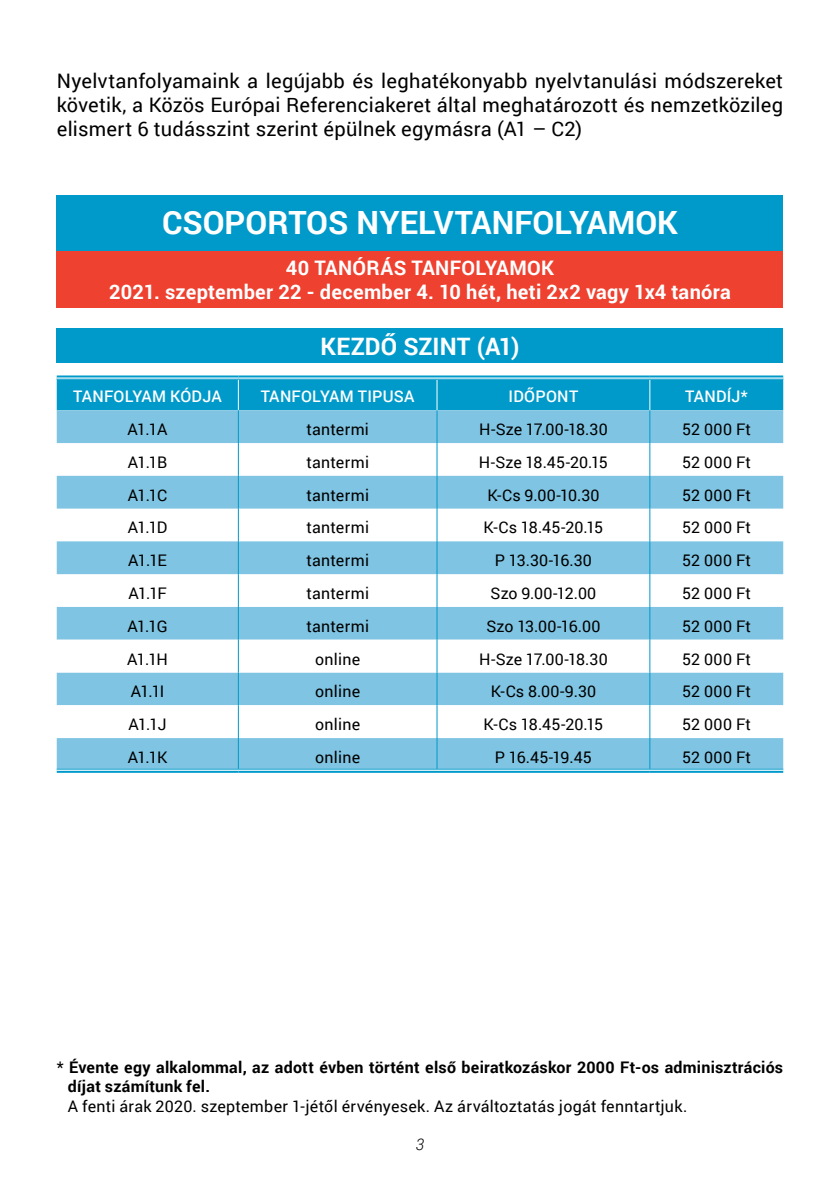
<style>
.page{position:relative;width:840px;height:1191px;background:#fff}
.page>*{position:absolute;margin:0;border:0;box-sizing:border-box;transform-origin:0 0}
.t1{font:700 32px "Roboto";color:#fff}
.t2{font:700 24px "Roboto";color:#fff}
.t3{font:20px/24px "Roboto";letter-spacing:.01em;color:#000;text-align:justify}
.t4{font:700 20px/24px "Roboto";letter-spacing:.015em;color:#fff;text-align:center}
.t5{font:16px "Roboto";letter-spacing:.015em;color:#000}
.t6{font:700 16px/19.2px "Roboto";letter-spacing:.015em;color:#000}
.t7{font:500 16px "Roboto";letter-spacing:.015em;color:#fff}
.t8{font:16px "Roboto";letter-spacing:-.005em;color:#000}
.t9{font:italic 300 16px "Roboto";color:#000}
.s1{font-weight:400}
</style>
<div class="page">
<div style="left:57px;top:195px;width:725px;height:56px;background:#009aca"></div>
<div style="left:57px;top:251px;width:725px;height:57px;background:#ef4130"></div>
<div style="left:57px;top:380px;width:725px;height:30px;background:#009aca"></div>
<svg style="left:57px;top:410px;width:725px;height:359px;fill:#7fc4e2"></svg>
<svg style="left:57px;top:639px;width:725px;height:99px"></svg>
<svg style="left:57px;top:377px;width:181px;height:2px"></svg>
<svg style="left:238px;top:377px;width:199px;height:2px"></svg>
<svg style="left:437px;top:377px;width:212px;height:2px"></svg>
<svg style="left:649px;top:377px;width:133px;height:2px"></svg>
<hr style="left:57px;top:769px;width:181px;height:4px;background:#d4edf6">
<hr style="left:238px;top:769px;width:199px;height:4px;background:#d4edf6">
<hr style="left:437px;top:769px;width:212px;height:4px;background:#d4edf6">
<hr style="left:649px;top:769px;width:133px;height:4px;background:#d4edf6">
<hr style="left:238px;top:379px;width:1px;height:31px;background:#fff">
<hr style="left:436px;top:379px;width:1px;height:31px;background:#fff">
<hr style="left:649px;top:379px;width:1px;height:31px;background:#fff">
<hr style="left:57px;top:375px;width:181px;height:2px;background:#009aca">
<hr style="left:57px;top:379px;width:181px;height:1px;background:#009aca">
<hr style="left:238px;top:375px;width:199px;height:2px;background:#009aca">
<hr style="left:238px;top:379px;width:199px;height:1px;background:#009aca">
<hr style="left:437px;top:375px;width:212px;height:2px;background:#009aca">
<hr style="left:437px;top:379px;width:212px;height:1px;background:#009aca">
<hr style="left:649px;top:375px;width:133px;height:2px;background:#009aca">
<hr style="left:649px;top:379px;width:133px;height:1px;background:#009aca">
<hr style="left:57px;top:769px;width:181px;height:1px;background:#009aca">
<hr style="left:57px;top:771px;width:181px;height:2px;background:#009aca">
<hr style="left:238px;top:769px;width:199px;height:1px;background:#009aca">
<hr style="left:238px;top:771px;width:199px;height:2px;background:#009aca">
<hr style="left:437px;top:769px;width:212px;height:1px;background:#009aca">
<hr style="left:437px;top:771px;width:212px;height:2px;background:#009aca">
<hr style="left:649px;top:769px;width:133px;height:1px;background:#009aca">
<hr style="left:649px;top:771px;width:133px;height:2px;background:#009aca">
<hr style="left:238px;top:410px;width:1px;height:33px;background:#009aca">
<hr style="left:436px;top:410px;width:1px;height:33px;background:#009aca">
<hr style="left:649px;top:410px;width:1px;height:33px;background:#009aca">
<hr style="left:238px;top:443px;width:1px;height:33px;background:#009aca">
<hr style="left:436px;top:443px;width:1px;height:33px;background:#009aca">
<hr style="left:649px;top:443px;width:1px;height:33px;background:#009aca">
<hr style="left:238px;top:476px;width:1px;height:32px;background:#009aca">
<hr style="left:436px;top:476px;width:1px;height:32px;background:#009aca">
<hr style="left:649px;top:476px;width:1px;height:32px;background:#009aca">
<hr style="left:238px;top:508px;width:1px;height:33px;background:#009aca">
<hr style="left:436px;top:508px;width:1px;height:33px;background:#009aca">
<hr style="left:649px;top:508px;width:1px;height:33px;background:#009aca">
<hr style="left:238px;top:541px;width:1px;height:33px;background:#009aca">
<hr style="left:436px;top:541px;width:1px;height:33px;background:#009aca">
<hr style="left:649px;top:541px;width:1px;height:33px;background:#009aca">
<hr style="left:238px;top:574px;width:1px;height:33px;background:#009aca">
<hr style="left:436px;top:574px;width:1px;height:33px;background:#009aca">
<hr style="left:649px;top:574px;width:1px;height:33px;background:#009aca">
<hr style="left:238px;top:607px;width:1px;height:32px;background:#009aca">
<hr style="left:436px;top:607px;width:1px;height:32px;background:#009aca">
<hr style="left:649px;top:607px;width:1px;height:32px;background:#009aca">
<hr style="left:238px;top:639px;width:1px;height:33px;background:#009aca">
<hr style="left:436px;top:639px;width:1px;height:33px;background:#009aca">
<hr style="left:649px;top:639px;width:1px;height:33px;background:#009aca">
<hr style="left:238px;top:672px;width:1px;height:33px;background:#009aca">
<hr style="left:436px;top:672px;width:1px;height:33px;background:#009aca">
<hr style="left:649px;top:672px;width:1px;height:33px;background:#009aca">
<hr style="left:238px;top:705px;width:1px;height:33px;background:#009aca">
<hr style="left:436px;top:705px;width:1px;height:33px;background:#009aca">
<hr style="left:649px;top:705px;width:1px;height:33px;background:#009aca">
<hr style="left:238px;top:738px;width:1px;height:31px;background:#009aca">
<hr style="left:436px;top:738px;width:1px;height:31px;background:#009aca">
<hr style="left:649px;top:738px;width:1px;height:31px;background:#009aca">
<div style="left:57px;top:328px;width:725px;height:34px;background:#009aca"></div>
<p class="t3" style="left:57px;top:68px;width:727px">Nyelvtanfolyamaink a legújabb és leghatékonyabb nyelvtanulási módszereket követik, a Közös Európai Referenciakeret által meghatározott és nemzetközileg elismert 6 tudásszint szerint épülnek egymásra (A1 – C2)</p>
<h1 class="t1" style="left:162px;top:200px;width:517px">CSOPORTOS NYELVTANFOLYAMOK</h1>
<p class="t4" style="left:109px;top:255px;width:622px">40 TANÓRÁS TANFOLYAMOK<br>2021. szeptember 22 - december 4. 10 hét, heti 2x2 vagy 1x4 tanóra</p>
<h2 class="t2" style="left:320px;top:330px;width:200px">KEZDŐ SZINT (A1)</h2>
<p class="t7" style="left:73px;top:385px;width:150px">TANFOLYAM KÓDJA</p>
<p class="t7" style="left:260px;top:385px;width:155px">TANFOLYAM TIPUSA</p>
<p class="t7" style="left:508px;top:385px;width:71px">IDŐPONT</p>
<p class="t7" style="left:684px;top:385px;width:64px">TANDÍJ*</p>
<p class="t5" style="left:128px;top:418px;width:41px">A1.1A</p>
<p class="t5" style="left:306px;top:418px;width:64px">tantermi</p>
<p class="t5" style="left:479px;top:418px;width:130px">H-Sze 17.00-18.30</p>
<p class="t5" style="left:681px;top:418px;width:70px">52 000 Ft</p>
<p class="t5" style="left:128px;top:451px;width:41px">A1.1B</p>
<p class="t5" style="left:306px;top:451px;width:64px">tantermi</p>
<p class="t8" style="left:478px;top:451px;width:130px">H-Sze 18.45-20.15</p>
<p class="t5" style="left:681px;top:451px;width:70px">52 000 Ft</p>
<p class="t5" style="left:128px;top:483px;width:41px">A1.1C</p>
<p class="t5" style="left:306px;top:483px;width:64px">tantermi</p>
<p class="t5" style="left:487px;top:483px;width:114px">K-Cs 9.00-10.30</p>
<p class="t5" style="left:681px;top:483px;width:70px">52 000 Ft</p>
<p class="t5" style="left:128px;top:516px;width:41px">A1.1D</p>
<p class="t5" style="left:306px;top:516px;width:64px">tantermi</p>
<p class="t5" style="left:483px;top:516px;width:121px">K-Cs 18.45-20.15</p>
<p class="t5" style="left:681px;top:516px;width:70px">52 000 Ft</p>
<p class="t5" style="left:128px;top:549px;width:40px">A1.1E</p>
<p class="t5" style="left:306px;top:549px;width:64px">tantermi</p>
<p class="t5" style="left:494px;top:549px;width:98px">P 13.30-16.30</p>
<p class="t5" style="left:681px;top:549px;width:70px">52 000 Ft</p>
<p class="t5" style="left:128px;top:582px;width:40px">A1.1F</p>
<p class="t5" style="left:306px;top:582px;width:64px">tantermi</p>
<p class="t5" style="left:490px;top:582px;width:107px">Szo 9.00-12.00</p>
<p class="t5" style="left:681px;top:582px;width:70px">52 000 Ft</p>
<p class="t5" style="left:127px;top:615px;width:42px">A1.1G</p>
<p class="t5" style="left:306px;top:615px;width:64px">tantermi</p>
<p class="t5" style="left:486px;top:615px;width:115px">Szo 13.00-16.00</p>
<p class="t5" style="left:681px;top:615px;width:70px">52 000 Ft</p>
<p class="t5" style="left:127px;top:647px;width:42px">A1.1H</p>
<p class="t5" style="left:315px;top:647px;width:47px">online</p>
<p class="t5" style="left:479px;top:647px;width:130px">H-Sze 17.00-18.30</p>
<p class="t5" style="left:681px;top:647px;width:70px">52 000 Ft</p>
<p class="t5" style="left:131px;top:680px;width:35px">A1.1I</p>
<p class="t5" style="left:315px;top:680px;width:47px">online</p>
<p class="t5" style="left:490px;top:680px;width:107px">K-Cs 8.00-9.30</p>
<p class="t5" style="left:681px;top:680px;width:70px">52 000 Ft</p>
<p class="t5" style="left:128px;top:713px;width:40px">A1.1J</p>
<p class="t5" style="left:315px;top:713px;width:47px">online</p>
<p class="t5" style="left:483px;top:713px;width:121px">K-Cs 18.45-20.15</p>
<p class="t5" style="left:681px;top:713px;width:70px">52 000 Ft</p>
<p class="t5" style="left:128px;top:746px;width:41px">A1.1K</p>
<p class="t5" style="left:315px;top:746px;width:47px">online</p>
<p class="t5" style="left:494px;top:746px;width:98px">P 16.45-19.45</p>
<p class="t5" style="left:681px;top:746px;width:70px">52 000 Ft</p>
<p class="t6" style="left:68px;top:1057px;width:716px;text-indent:-11px"><span class="s1">*</span> Évente egy alkalommal, az adott évben történt első beiratkozáskor 2000 Ft-os adminisztrációs díjat számítunk fel.</p>
<p class="t5" style="left:68px;top:1094px;width:621px">A fenti árak 2020. szeptember 1-jétől érvényesek. Az árváltoztatás jogát fenntartjuk.</p>
<p class="t9" style="left:415px;top:1132px;width:10px">3</p>
</div>
